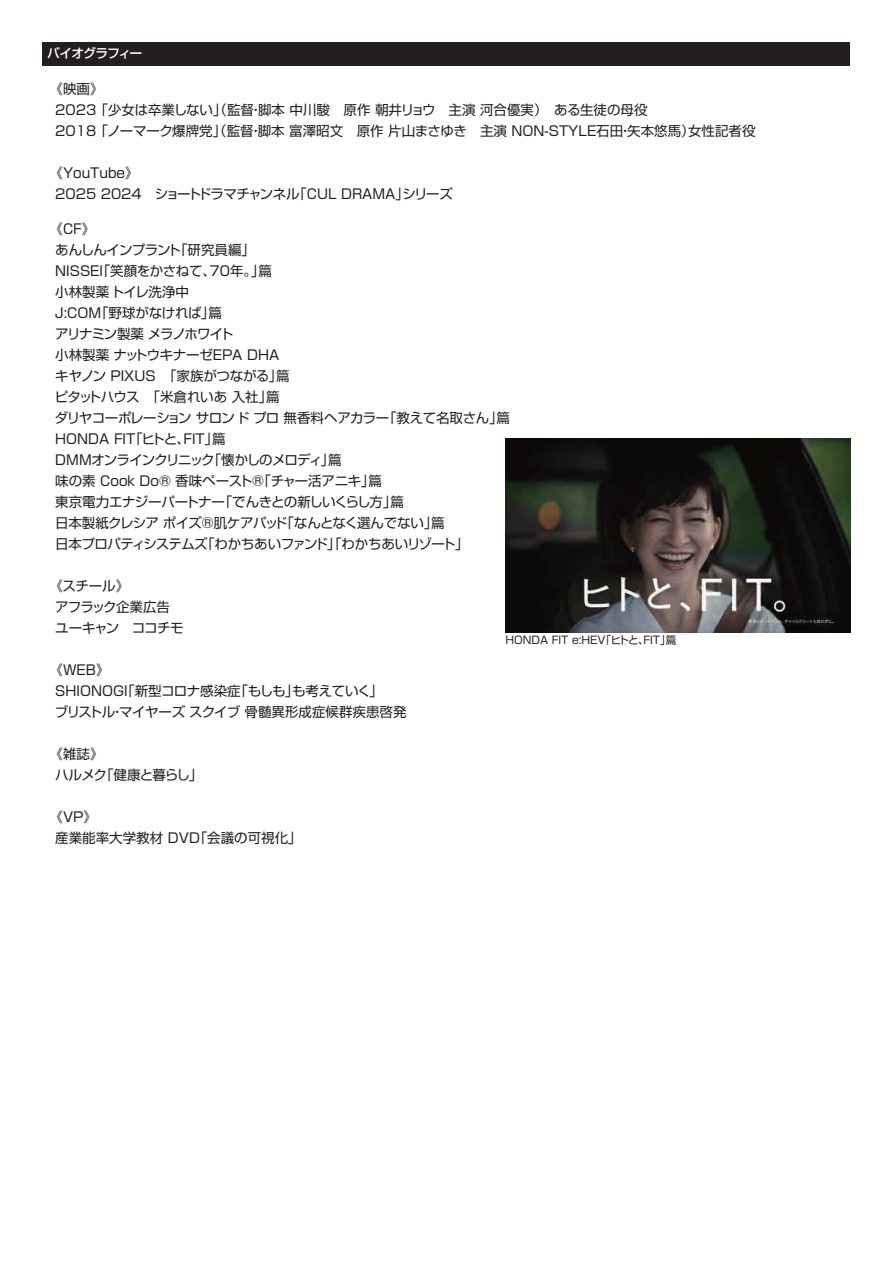
<style>
.page{position:relative;width:893px;height:1263px;background:#fff}
.page>*{position:absolute;margin:0;border:0;box-sizing:border-box;transform-origin:0 0}
.t1{font:13.5px/21px "Shin Go Pro";letter-spacing:-.02em;color:#231f20}
.t2{font:13.5px/21px "Shin Go Pro";color:#231f20}
.t3{font:13.5px/21px "Shin Go Pro";letter-spacing:-.045em;color:#231f20}
.t4{font:13.5px/21px "Shin Go Pro";letter-spacing:-.05em;color:#231f20}
.t5{font:500 12.75px "Shin Go Pro";letter-spacing:-.065em;color:#fff}
.t6{font:10.65px "Shin Go Pro";color:#231f20}
</style>
<div class="page">
<div style="left:43px;top:43px;width:807px;height:23px;background:#231f20"></div>
<img style="left:505px;top:439px;width:346px;height:194px">
<p class="t5" style="left:47px;top:43px;width:97px">バイオグラフィー</p>
<p class="t2" style="left:55px;top:77px;width:702px;text-indent:-6px">《映画》<br>2023 「少女は卒業しない」（監督・脚本 中川駿　原作 朝井リョウ　主演 河合優実）　ある生徒の母役<br>2018 「ノーマーク爆牌党」（監督・脚本 富澤昭文　原作 片山まさゆき　主演 NON-STYLE石田・矢本悠馬）女性記者役</p>
<p class="t2" style="left:55px;top:161px;width:399px;text-indent:-6px">《YouTube》<br>2025 2024　ショートドラマチャンネル「CUL DRAMA」シリーズ</p>
<p class="t1" style="left:55px;top:216px;width:457px;text-indent:-5px">《CF》<br>あんしんインプラント「研究員編」<br>NISSEI「笑顔をかさねて、70年。」篇<br>小林製薬 トイレ洗浄中<br>J:COM「野球がなければ」篇<br>アリナミン製薬 メラノホワイト<br>小林製薬 ナットウキナーゼEPA DHA<br>キヤノン PIXUS　「家族がつながる」篇<br>ピタットハウス　「米倉れいあ 入社」篇<br>ダリヤコーポレーション サロン ド プロ 無香料ヘアカラー「教えて名取さん」篇<br>HONDA FIT「ヒトと、FIT」篇<br>DMMオンラインクリニック「懐かしのメロディ」篇<br>味の素 Cook Do® 香味ペースト®「チャー活アニキ」篇<br>東京電力エナジーパートナー「でんきとの新しいくらし方」篇<br>日本製紙クレシア ポイズ®肌ケアパッド「なんとなく選んでない」篇<br>日本プロパティシステムズ「わかちあいファンド」「わかちあいリゾート」</p>
<p class="t3" style="left:55px;top:574px;width:130px;text-indent:-6px">《スチール》<br>アフラック企業広告ユーキャン　ココチモ</p>
<p class="t2" style="left:55px;top:658px;width:353px;text-indent:-5px">《WEB》<br>SHIONOGI「新型コロナ感染症「もしも」も考えていく」<br>ブリストル・マイヤーズ スクイブ 骨髄異形成症候群疾患啓発</p>
<p class="t4" style="left:55px;top:742px;width:149px;text-indent:-6px">《雑誌》<br>ハルメク「健康と暮らし」</p>
<p class="t2" style="left:55px;top:805px;width:248px;text-indent:-6px">《VP》<br>産業能率大学教材 DVD「会議の可視化」</p>
<p class="t6" style="left:505px;top:631px;width:173px">HONDA FIT e:HEV「ヒトと、FIT」篇</p>
</div>
